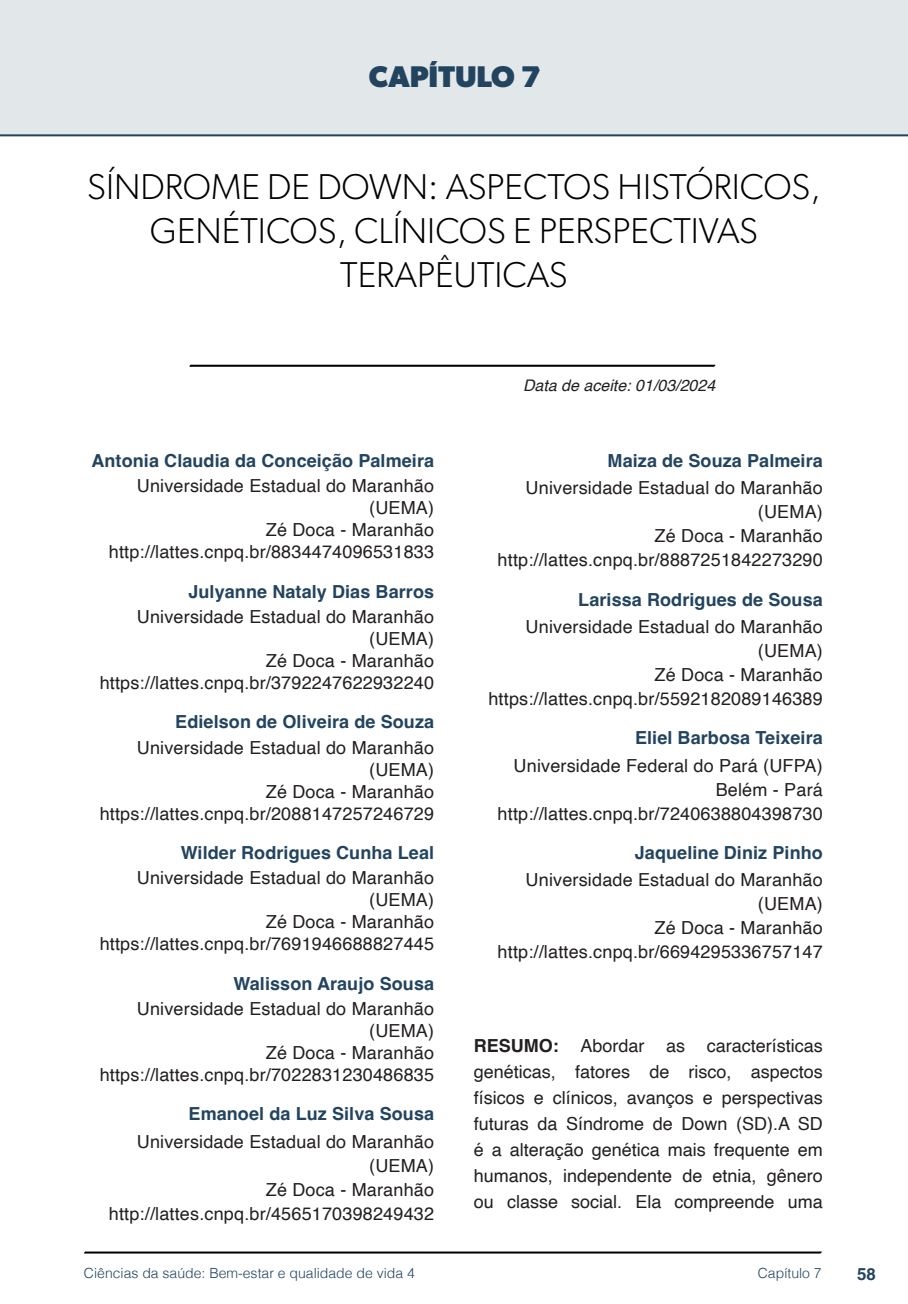
<style>
.page{position:relative;width:908px;height:1304px;background:#fff}
.page>*{position:absolute;margin:0;border:0;box-sizing:border-box;transform-origin:0 0}
.nome_artigos{font:300 36px/44px "Gibson";color:#000;text-align:center}
.capítulos{font:700 30px "Gibson";color:#23445f}
.info_autores{font:18px/22px "Helvetica";letter-spacing:.01em;color:#231f20;text-align:right}
.Resumos_e_PC_TXT{font:18px/26px "Helvetica";color:#231f20;text-align:justify}
.nome_autores{font:700 18px "Helvetica";letter-spacing:.005em;color:#23445f}
.t1{font:700 16.8px "Helvetica";color:#23445f}
.t2{font:italic 16px "Helvetica";color:#231f20}
.t3{font:300 14px "Helvetica";color:#23445f}
.s1{font-weight:700}
</style>
<div class="page">
<svg style="left:84px;top:1251px;width:737px;height:3px;background:#515151"></svg>
<div style="left:0;top:0;width:907px;height:136px;background:#e2e7e9"></div>
<svg style="left:189px;top:364px;width:526px;height:3px;background:#4f4f4f"></svg>
<div style="left:44px;top:72px;width:68px;height:61px;background:#e2e7e9"></div>
<p class="capítulos" style="left:369px;top:58px;width:173px">CAPÍTULO 7</p>
<p class="nome_artigos" style="left:87px;top:164px;width:734px">SÍNDROME DE DOWN: ASPECTOS HISTÓRICOS,<br>GENÉTICOS, CLÍNICOS E PERSPECTIVAS<br>TERAPÊUTICAS</p>
<p class="nome_autores" style="left:91px;top:450px;width:344px">Antonia Claudia da Conceição Palmeira</p>
<p class="info_autores" style="left:137px;top:476px;width:298px">Universidade Estadual do Maranhão (UEMA)</p>
<p class="info_autores" style="left:266px;top:520px;width:170px">Zé Doca - Maranhão</p>
<p class="info_autores" style="left:109px;top:542px;width:326px">http://lattes.cnpq.br/8834474096531833</p>
<p class="nome_autores" style="left:188px;top:580px;width:247px">Julyanne Nataly Dias Barros</p>
<p class="info_autores" style="left:137px;top:606px;width:298px">Universidade Estadual do Maranhão (UEMA)</p>
<p class="info_autores" style="left:266px;top:650px;width:170px">Zé Doca - Maranhão</p>
<p class="info_autores" style="left:100px;top:672px;width:336px">https://lattes.cnpq.br/3792247622932240</p>
<p class="nome_autores" style="left:175px;top:711px;width:260px">Edielson de Oliveira de Souza</p>
<p class="info_autores" style="left:137px;top:737px;width:298px">Universidade Estadual do Maranhão (UEMA)</p>
<p class="info_autores" style="left:266px;top:781px;width:170px">Zé Doca - Maranhão</p>
<p class="info_autores" style="left:100px;top:803px;width:336px">https://lattes.cnpq.br/2088147257246729</p>
<p class="nome_autores" style="left:180px;top:842px;width:255px">Wilder Rodrigues Cunha Leal</p>
<p class="info_autores" style="left:137px;top:868px;width:298px">Universidade Estadual do Maranhão (UEMA)</p>
<p class="info_autores" style="left:266px;top:912px;width:170px">Zé Doca - Maranhão</p>
<p class="info_autores" style="left:100px;top:934px;width:336px">https://lattes.cnpq.br/7691946688827445</p>
<p class="nome_autores" style="left:233px;top:972px;width:202px">Walisson Araujo Sousa</p>
<p class="info_autores" style="left:137px;top:998px;width:298px">Universidade Estadual do Maranhão (UEMA)</p>
<p class="info_autores" style="left:266px;top:1042px;width:170px">Zé Doca - Maranhão</p>
<p class="info_autores" style="left:100px;top:1064px;width:336px">https://lattes.cnpq.br/7022831230486835</p>
<p class="nome_autores" style="left:188px;top:1103px;width:247px">Emanoel da Luz Silva Sousa</p>
<p class="info_autores" style="left:137px;top:1130px;width:298px;line-height:24px">Universidade Estadual do Maranhão (UEMA)</p>
<p class="info_autores" style="left:266px;top:1179px;width:170px">Zé Doca - Maranhão</p>
<p class="info_autores" style="left:109px;top:1203px;width:326px">http://lattes.cnpq.br/4565170398249432</p>
<p class="t2" style="left:523px;top:373px;width:194px">Data de aceite: 01/03/2024</p>
<p class="nome_autores" style="left:607px;top:450px;width:217px">Maiza de Souza Palmeira</p>
<p class="info_autores" style="left:525px;top:477px;width:298px;line-height:24px">Universidade Estadual do Maranhão (UEMA)</p>
<p class="info_autores" style="left:654px;top:526px;width:170px">Zé Doca - Maranhão</p>
<p class="info_autores" style="left:497px;top:550px;width:326px">http://lattes.cnpq.br/8887251842273290</p>
<p class="nome_autores" style="left:578px;top:588px;width:246px">Larissa Rodrigues de Sousa</p>
<p class="info_autores" style="left:525px;top:615px;width:298px;line-height:24px">Universidade Estadual do Maranhão (UEMA)</p>
<p class="info_autores" style="left:654px;top:664px;width:170px">Zé Doca - Maranhão</p>
<p class="info_autores" style="left:488px;top:688px;width:336px">https://lattes.cnpq.br/5592182089146389</p>
<p class="nome_autores" style="left:634px;top:727px;width:189px">Eliel Barbosa Teixeira</p>
<p class="info_autores" style="left:513px;top:755px;width:310px">Universidade Federal do Pará (UFPA)</p>
<p class="info_autores" style="left:715px;top:779px;width:109px">Belém - Pará</p>
<p class="info_autores" style="left:497px;top:803px;width:326px">http://lattes.cnpq.br/7240638804398730</p>
<p class="nome_autores" style="left:634px;top:842px;width:189px">Jaqueline Diniz Pinho</p>
<p class="info_autores" style="left:525px;top:869px;width:298px;line-height:24px">Universidade Estadual do Maranhão (UEMA)</p>
<p class="info_autores" style="left:654px;top:918px;width:170px">Zé Doca - Maranhão</p>
<p class="info_autores" style="left:497px;top:942px;width:326px">http://lattes.cnpq.br/6694295336757147</p>
<p class="Resumos_e_PC_TXT" style="left:473px;top:1034px;width:350px"><span class="s1">RESUMO:</span> Abordar as características genéticas, fatores de risco, aspectos físicos e clínicos, avanços e perspectivas futuras da Síndrome de Down (SD).A SD é a alteração genética mais frequente em humanos, independente de etnia, gênero ou classe social. Ela compreende uma</p>
<p class="t3" style="left:84px;top:1261px;width:332px">Ciências da saúde: Bem-estar e qualidade de vida 4</p>
<p class="t3" style="left:757px;top:1261px;width:65px">Capítulo 7</p>
<p class="t1" style="left:856px;top:1264px;width:20px">58</p>
</div>
